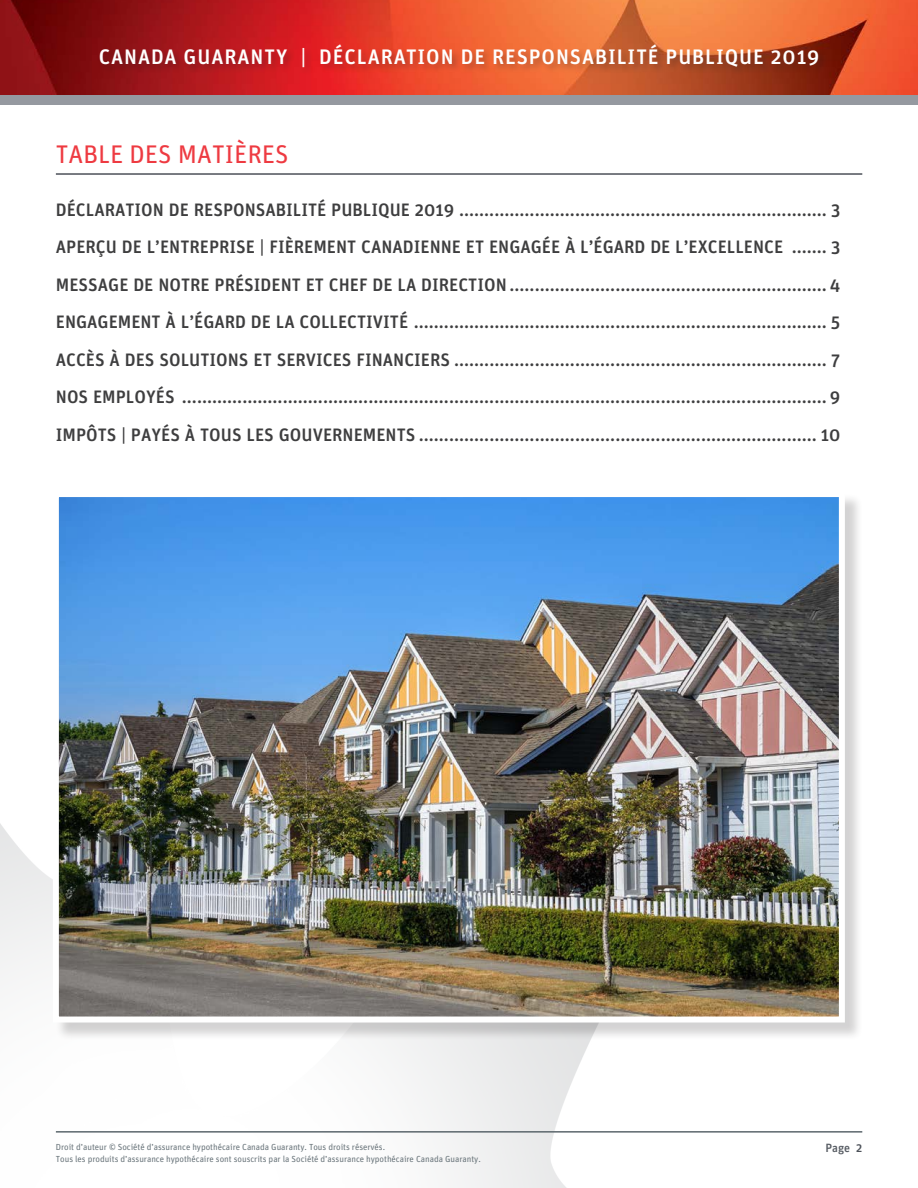
<style>
.page{position:relative;width:918px;height:1188px;background:#fff}
.page>*{position:absolute;margin:0;border:0;box-sizing:border-box;transform-origin:0 0}
.Subhead{font:25.5px "Unit OT";color:#ee3a41}
.t1{font:500 21px "Unit";letter-spacing:.045em;color:#fff}
.t2{font:500 18px "Unit";color:#3e3e3f}
.CG_body{font:500 12px "Unit";color:#595e65}
.CG_body-2{font:8.85px/12.1px "Unit OT";letter-spacing:-.005em;color:#6a757b}
.s1{color:#4c5159}
</style>
<div class="page">
<img style="left:0;top:0;width:918px;height:95px">
<div style="left:98px;top:43px;width:730px;height:34px;background:#231f20;opacity:.3"></div>
<div style="left:0;top:95px;width:918px;height:10px;background:#9599a0"></div>
<hr style="left:56px;top:1131px;width:806px;height:2px;background:#5c676d">
<hr style="left:56px;top:173px;width:806px;height:2px;background:#4c5159">
<div style="left:55px;top:493px;width:809px;height:548px;background:#231f20;opacity:.2"></div>
<img style="left:60px;top:498px;width:778px;height:518px">
<div style="left:53px;top:491px;width:792px;height:532px;border:6px solid #fff"></div>
<p class="t1" style="left:99px;top:44px;width:722px">CANADA GUARANTY | DÉCLARATION DE RESPONSABILITÉ PUBLIQUE 2019</p>
<p class="Subhead" style="left:56px;top:139px;width:234px">TABLE DES MATIÈRES</p>
<p class="t2" style="left:56px;top:198px;width:786px">DÉCLARATION DE RESPONSABILITÉ PUBLIQUE 2019 ......................................................................... 3</p>
<p class="t2" style="left:56px;top:236px;width:786px">APERÇU DE L’ENTREPRISE | FIÈREMENT CANADIENNE ET ENGAGÉE À L’ÉGARD DE L’EXCELLENCE ....... 3</p>
<p class="t2" style="left:56px;top:273px;width:786px">MESSAGE DE NOTRE PRÉSIDENT ET CHEF DE LA DIRECTION............................................................... 4</p>
<p class="t2" style="left:56px;top:311px;width:786px">ENGAGEMENT À L’ÉGARD DE LA COLLECTIVITÉ .................................................................................. 5</p>
<p class="t2" style="left:56px;top:348px;width:786px">ACCÈS À DES SOLUTIONS ET SERVICES FINANCIERS .......................................................................... 7</p>
<p class="t2" style="left:56px;top:386px;width:786px">NOS EMPLOYÉS ................................................................................................................................ 9</p>
<p class="t2" style="left:56px;top:423px;width:786px">IMPÔTS | PAYÉS À TOUS LES GOUVERNEMENTS ............................................................................... 10</p>
<p class="CG_body-2" style="left:56px;top:1141px;width:427px">Droit d’auteur © Société d’assurance hypothécaire Canada Guaranty. Tous droits réservés.<br>Tous les produits d’assurance hypothécaire sont souscrits par la Société d’assurance hypothécaire Canada Guaranty.</p>
<p class="CG_body" style="left:826px;top:1141px;width:38px">Page <span class="s1">2</span></p>
</div>
